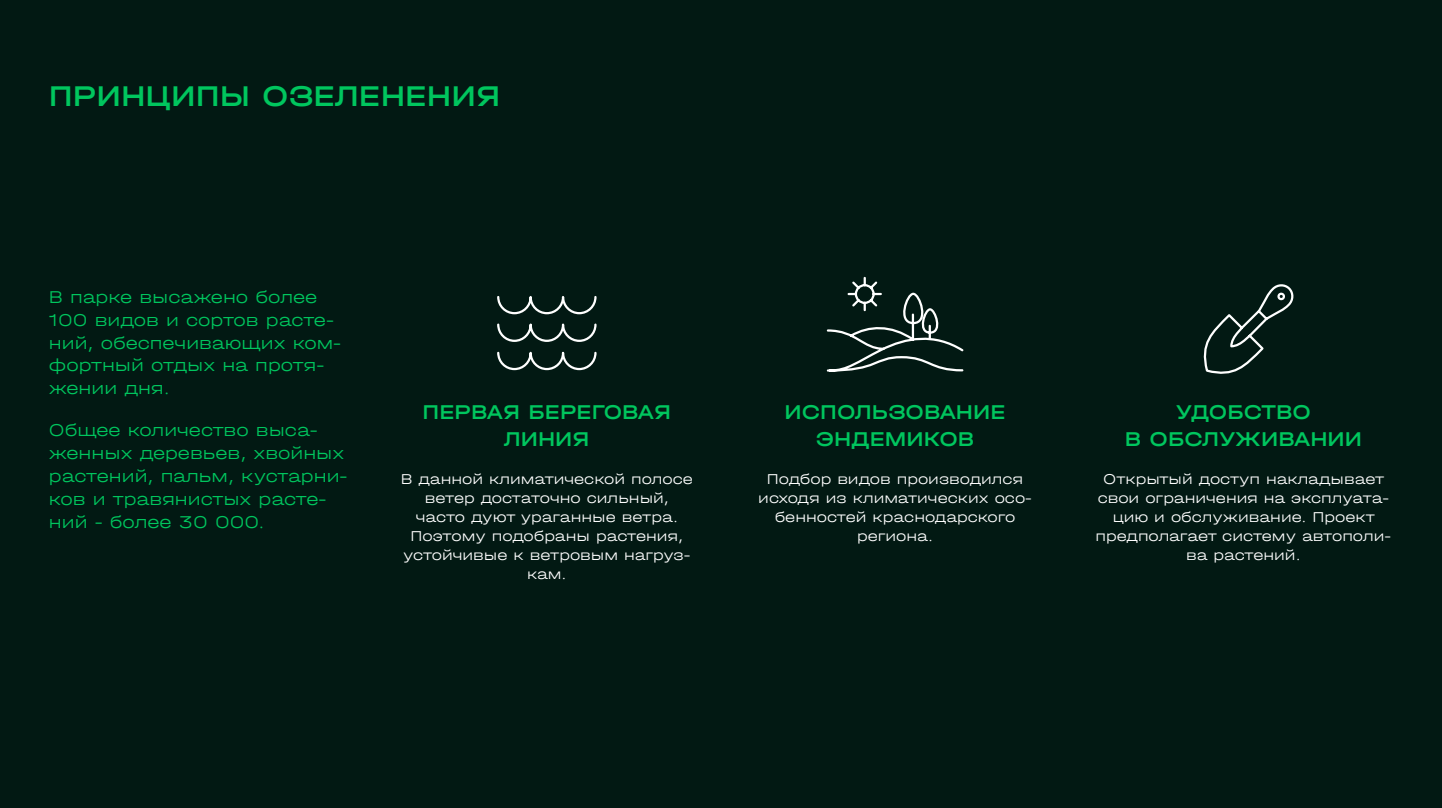
<style>
.page{position:relative;width:1442px;height:808px;background:#fff}
.page>*{position:absolute;margin:0;border:0;box-sizing:border-box;transform-origin:0 0}
.t1{font:500 30px "Halvar Breit";color:#00c65e}
.t2{font:500 21px/26.7px "Halvar Breit";color:#00c65e;text-align:center}
.t3{font:300 18px/23px "Halvar Breit";color:#00c65e}
.t4{font:300 15px/19px "Halvar Breit";color:#fefefe;text-align:center}
</style>
<div class="page">
<div style="left:0;top:0;width:1441px;height:808px;background:#021913"></div>
<svg style="left:497px;top:296px;width:100px;height:75px"></svg>
<svg style="left:826px;top:276px;width:138px;height:96px"></svg>
<svg style="left:1203px;top:284px;width:90px;height:90px"></svg>
<h1 class="t1" style="left:49px;top:78px;width:453px">ПРИНЦИПЫ ОЗЕЛЕНЕНИЯ</h1>
<p class="t3" style="left:49px;top:285px;width:294px">В парке высажено более<br>100 видов и сортов расте&shy;ний, обеспечивающих ком&shy;фортный отдых на протя&shy;жении дня.</p>
<p class="t3" style="left:49px;top:419px;width:300px">Общее количество выса&shy;женных деревьев, хвойных растений, пальм, кустарни&shy;ков и травянистых расте&shy;ний - более 30 000.</p>
<h2 class="t2" style="left:422px;top:399px;width:250px">ПЕРВАЯ БЕРЕГОВАЯ<br>ЛИНИЯ</h2>
<p class="t4" style="left:401px;top:469px;width:294px">В данной климатической полосе ветер достаточно сильный, часто дуют ураганные ветра.<br>Поэтому подобраны растения, устойчивые к ветровым нагруз&shy;кам.</p>
<h2 class="t2" style="left:784px;top:399px;width:222px">ИСПОЛЬЗОВАНИЕ<br>ЭНДЕМИКОВ</h2>
<p class="t4" style="left:758px;top:469px;width:275px">Подбор видов производился исходя из климатических осо&shy;бенностей краснодарского региона.</p>
<h2 class="t2" style="left:1124px;top:399px;width:239px">УДОБСТВО<br>В ОБСЛУЖИВАНИИ</h2>
<p class="t4" style="left:1095px;top:469px;width:297px">Открытый доступ накладывает свои ограничения на эксплуата&shy;цию и обслуживание. Проект предполагает систему автополи&shy;ва растений.</p>
</div>
